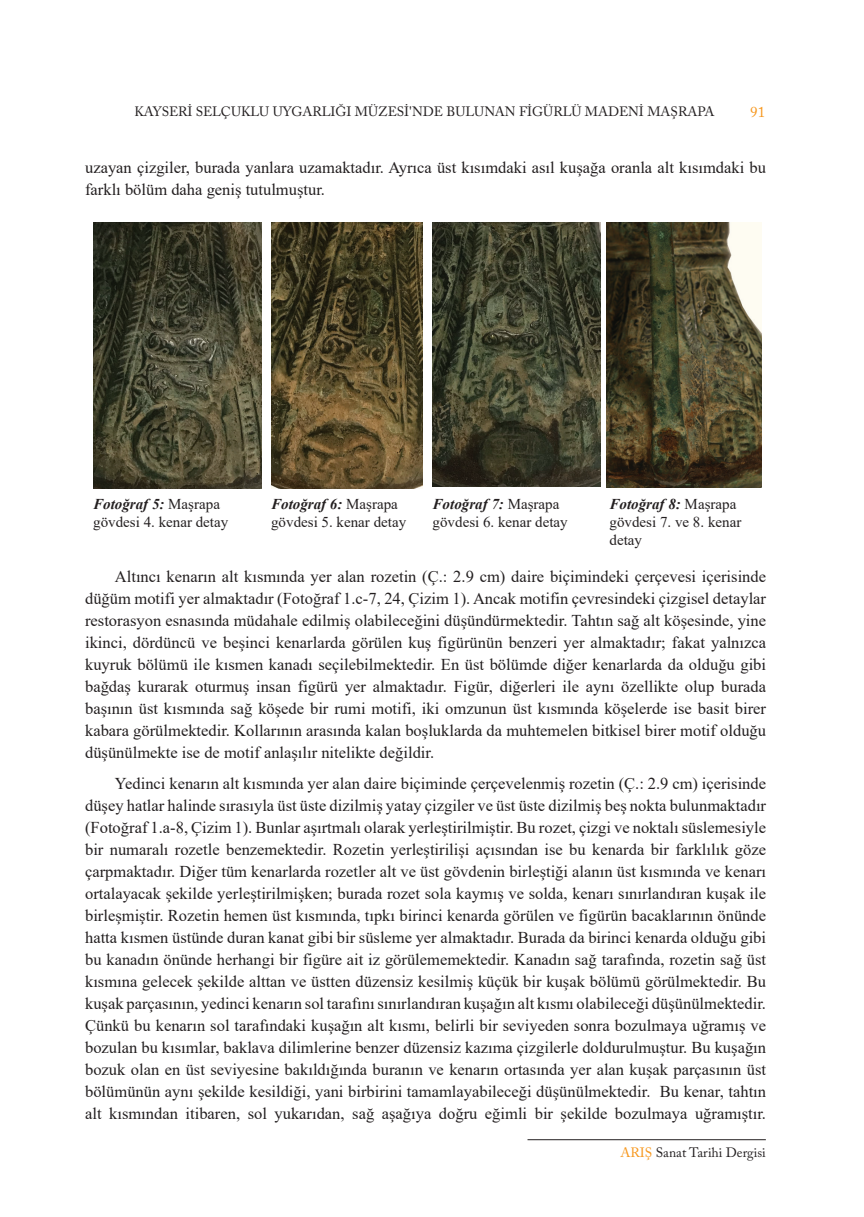
<style>
.page{position:relative;width:864px;height:1217px;background:#fff}
.page>*{position:absolute;margin:0;border:0;box-sizing:border-box;transform-origin:0 0}
.t1{font:16.5px/22px "Times New Roman";color:#231f20;text-align:justify}
.t2{font:15px/18px "Times New Roman";color:#231f20}
.t3{font:15px "Adobe Caslon Pro";color:#f7971d}
.t4{font:13.5px "Adobe Caslon Pro";color:#231f20}
.s1{font-weight:700;font-style:italic}
.s2{color:#f7971d}
</style>
<div class="page">
<hr style="left:527px;top:1138px;width:238px;height:1px;background:#231f20">
<img style="left:93px;top:223px;width:168px;height:265px">
<img style="left:271px;top:223px;width:151px;height:265px">
<img style="left:432px;top:223px;width:168px;height:263px">
<img style="left:606px;top:223px;width:155px;height:264px">
<p class="t4" style="left:134px;top:103px;width:581px">KAYSERİ SELÇUKLU UYGARLIĞI MÜZESİ'NDE BULUNAN FİGÜRLÜ MADENİ MAŞRAPA</p>
<p class="t3" style="left:749px;top:103px;width:16px">91</p>
<p class="t1" style="left:85px;top:156px;width:682px">uzayan çizgiler, burada yanlara uzamaktadır. Ayrıca üst kısımdaki asıl kuşağa oranla alt kısımdaki bu farklı bölüm daha geniş tutulmuştur.</p>
<p class="t2" style="left:93px;top:494px;width:136px"><span class="s1">Fotoğraf 5:</span> Maşrapa gövdesi 4. kenar detay</p>
<p class="t2" style="left:271px;top:494px;width:136px"><span class="s1">Fotoğraf 6:</span> Maşrapa gövdesi 5. kenar detay</p>
<p class="t2" style="left:432px;top:494px;width:136px"><span class="s1">Fotoğraf 7:</span> Maşrapa gövdesi 6. kenar detay</p>
<p class="t2" style="left:609px;top:494px;width:133px"><span class="s1">Fotoğraf 8:</span> Maşrapa gövdesi 7. ve 8. kenar detay</p>
<p class="t1" style="left:85px;top:565px;width:682px;text-indent:30px">Altıncı kenarın alt kısmında yer alan rozetin (Ç.: 2.9 cm) daire biçimindeki çerçevesi içerisinde düğüm motifi yer almaktadır (Fotoğraf 1.c-7, 24, Çizim 1). Ancak motifin çevresindeki çizgisel detaylar restorasyon esnasında müdahale edilmiş olabileceğini düşündürmektedir. Tahtın sağ alt köşesinde, yine ikinci, dördüncü ve beşinci kenarlarda görülen kuş figürünün benzeri yer almaktadır; fakat yalnızca kuyruk bölümü ile kısmen kanadı seçilebilmektedir. En üst bölümde diğer kenarlarda da olduğu gibi bağdaş kurarak oturmuş insan figürü yer almaktadır. Figür, diğerleri ile aynı özellikte olup burada başının üst kısmında sağ köşede bir rumi motifi, iki omzunun üst kısmında köşelerde ise basit birer kabara görülmektedir. Kollarının arasında kalan boşluklarda da muhtemelen bitkisel birer motif olduğu düşünülmekte ise de motif anlaşılır nitelikte değildir.</p>
<p class="t1" style="left:85px;top:771px;width:682px;text-indent:30px">Yedinci kenarın alt kısmında yer alan daire biçiminde çerçevelenmiş rozetin (Ç.: 2.9 cm) içerisinde düşey hatlar halinde sırasıyla üst üste dizilmiş yatay çizgiler ve üst üste dizilmiş beş nokta bulunmaktadır (Fotoğraf 1.a-8, Çizim 1). Bunlar aşırtmalı olarak yerleştirilmiştir. Bu rozet, çizgi ve noktalı süslemesiyle bir numaralı rozetle benzemektedir. Rozetin yerleştirilişi açısından ise bu kenarda bir farklılık göze çarpmaktadır. Diğer tüm kenarlarda rozetler alt ve üst gövdenin birleştiği alanın üst kısmında ve kenarı ortalayacak şekilde yerleştirilmişken; burada rozet sola kaymış ve solda, kenarı sınırlandıran kuşak ile birleşmiştir. Rozetin hemen üst kısmında, tıpkı birinci kenarda görülen ve figürün bacaklarının önünde hatta kısmen üstünde duran kanat gibi bir süsleme yer almaktadır. Burada da birinci kenarda olduğu gibi bu kanadın önünde herhangi bir figüre ait iz görülememektedir. Kanadın sağ tarafında, rozetin sağ üst kısmına gelecek şekilde alttan ve üstten düzensiz kesilmiş küçük bir kuşak bölümü görülmektedir. Bu kuşak parçasının, yedinci kenarın sol tarafını sınırlandıran kuşağın alt kısmı olabileceği düşünülmektedir.<br>Çünkü bu kenarın sol tarafındaki kuşağın alt kısmı, belirli bir seviyeden sonra bozulmaya uğramış ve bozulan bu kısımlar, baklava dilimlerine benzer düzensiz kazıma çizgilerle doldurulmuştur. Bu kuşağın bozuk olan en üst seviyesine bakıldığında buranın ve kenarın ortasında yer alan kuşak parçasının üst bölümünün aynı şekilde kesildiği, yani birbirini tamamlayabileceği düşünülmektedir. Bu kenar, tahtın alt kısmından itibaren, sol yukarıdan, sağ aşağıya doğru eğimli bir şekilde bozulmaya uğramıştır.</p>
<p class="t4" style="left:620px;top:1143px;width:147px"><span class="s2">ARIŞ</span> Sanat Tarihi Dergisi</p>
</div>
